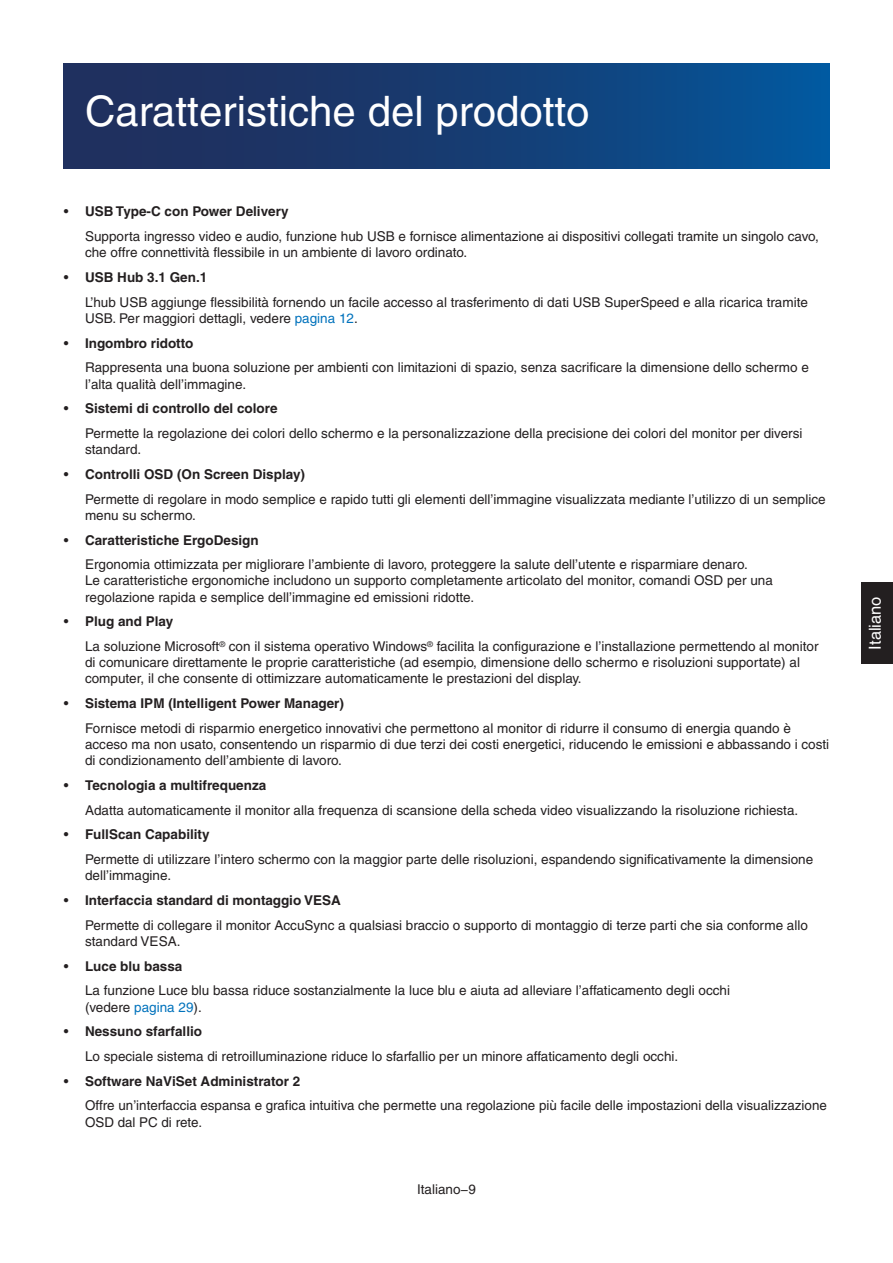
<style>
.page{position:relative;width:893px;height:1263px;background:#fff}
.page>*{position:absolute;margin:0;border:0;box-sizing:border-box;transform-origin:0 0}
.Preface_head{font:42px "Helvetica";color:#fff}
.t1{font:16.5px "Helvetica";color:#fff}
.Body_indent_level_1{font:13.5px/16.2px "Helvetica";color:#231f20}
.t2{font:700 13.5px "Helvetica";color:#231f20}
.s1{font-weight:400}
.s2{color:#0072bc}
</style>
<div class="page">
<div style="left:861px;top:582px;width:32px;height:82px;background:#231f20"></div>
<div style="left:64px;top:64px;width:765px;height:104px;background:linear-gradient(to right,#242954,#055497)"></div>
<p class="Preface_head" style="left:85px;top:87px;width:506px">Caratteristiche del prodotto</p>
<p class="t2" style="left:64px;top:203px;width:226px"><span class="s1">•</span> USB Type-C con Power Delivery</p>
<p class="Body_indent_level_1" style="left:85px;top:228px;width:735px">Supporta ingresso video e audio, funzione hub USB e fornisce alimentazione ai dispositivi collegati tramite un singolo cavo, che offre connettività flessibile in un ambiente di lavoro ordinato.</p>
<p class="t2" style="left:64px;top:269px;width:145px"><span class="s1">•</span> USB Hub 3.1 Gen.1</p>
<p class="Body_indent_level_1" style="left:85px;top:294px;width:724px">L’hub USB aggiunge flessibilità fornendo un facile accesso al trasferimento di dati USB SuperSpeed e alla ricarica tramite<br>USB. Per maggiori dettagli, vedere <span class="s2">pagina 12</span>.</p>
<p class="t2" style="left:64px;top:335px;width:131px"><span class="s1">•</span> Ingombro ridotto</p>
<p class="Body_indent_level_1" style="left:85px;top:359px;width:725px">Rappresenta una buona soluzione per ambienti con limitazioni di spazio, senza sacrificare la dimensione dello schermo e l’alta qualità dell’immagine.</p>
<p class="t2" style="left:64px;top:400px;width:215px"><span class="s1">•</span> Sistemi di controllo del colore</p>
<p class="Body_indent_level_1" style="left:85px;top:425px;width:719px">Permette la regolazione dei colori dello schermo e la personalizzazione della precisione dei colori del monitor per diversi standard.</p>
<p class="t2" style="left:64px;top:466px;width:243px"><span class="s1">•</span> Controlli OSD (On Screen Display)</p>
<p class="Body_indent_level_1" style="left:85px;top:491px;width:742px">Permette di regolare in modo semplice e rapido tutti gli elementi dell’immagine visualizzata mediante l’utilizzo di un semplice menu su schermo.</p>
<p class="t2" style="left:64px;top:531px;width:196px"><span class="s1">•</span> Caratteristiche ErgoDesign</p>
<p class="Body_indent_level_1" style="left:85px;top:556px;width:689px">Ergonomia ottimizzata per migliorare l’ambiente di lavoro, proteggere la salute dell’utente e risparmiare denaro.<br>Le caratteristiche ergonomiche includono un supporto completamente articolato del monitor, comandi OSD per una regolazione rapida e semplice dell’immagine ed emissioni ridotte.</p>
<p class="t2" style="left:64px;top:613px;width:111px"><span class="s1">•</span> Plug and Play</p>
<p class="Body_indent_level_1" style="left:85px;top:638px;width:735px">La soluzione Microsoft<sup>®</sup> con il sistema operativo Windows<sup>®</sup> facilita la configurazione e l’installazione permettendo al monitor di comunicare direttamente le proprie caratteristiche (ad esempio, dimensione dello schermo e risoluzioni supportate) al computer, il che consente di ottimizzare automaticamente le prestazioni del display.</p>
<p class="t2" style="left:64px;top:695px;width:282px"><span class="s1">•</span> Sistema IPM (Intelligent Power Manager)</p>
<p class="Body_indent_level_1" style="left:85px;top:720px;width:746px">Fornisce metodi di risparmio energetico innovativi che permettono al monitor di ridurre il consumo di energia quando è acceso ma non usato, consentendo un risparmio di due terzi dei costi energetici, riducendo le emissioni e abbassando i costi di condizionamento dell’ambiente di lavoro.</p>
<p class="t2" style="left:64px;top:777px;width:204px"><span class="s1">•</span> Tecnologia a multifrequenza</p>
<p class="Body_indent_level_1" style="left:85px;top:802px;width:715px">Adatta automaticamente il monitor alla frequenza di scansione della scheda video visualizzando la risoluzione richiesta.</p>
<p class="t2" style="left:64px;top:826px;width:147px"><span class="s1">•</span> FullScan Capability</p>
<p class="Body_indent_level_1" style="left:85px;top:851px;width:730px">Permette di utilizzare l’intero schermo con la maggior parte delle risoluzioni, espandendo significativamente la dimensione dell’immagine.</p>
<p class="t2" style="left:64px;top:892px;width:278px"><span class="s1">•</span> Interfaccia standard di montaggio VESA</p>
<p class="Body_indent_level_1" style="left:85px;top:917px;width:724px">Permette di collegare il monitor AccuSync a qualsiasi braccio o supporto di montaggio di terze parti che sia conforme allo standard VESA.</p>
<p class="t2" style="left:64px;top:958px;width:120px"><span class="s1">•</span> Luce blu bassa</p>
<p class="Body_indent_level_1" style="left:85px;top:982px;width:646px">La funzione Luce blu bassa riduce sostanzialmente la luce blu e aiuta ad alleviare l’affaticamento degli occhi (vedere <span class="s2">pagina 29</span>).</p>
<p class="t2" style="left:64px;top:1023px;width:140px"><span class="s1">•</span> Nessuno sfarfallio</p>
<p class="Body_indent_level_1" style="left:85px;top:1048px;width:595px">Lo speciale sistema di retroilluminazione riduce lo sfarfallio per un minore affaticamento degli occhi.</p>
<p class="t2" style="left:64px;top:1073px;width:238px"><span class="s1">•</span> Software NaViSet Administrator 2</p>
<p class="Body_indent_level_1" style="left:85px;top:1097px;width:743px">Offre un’interfaccia espansa e grafica intuitiva che permette una regolazione più facile delle impostazioni della visualizzazione<br>OSD dal PC di rete.</p>
<p class="Body_indent_level_1" style="left:417px;top:1181px;width:60px">Italiano−9</p>
<p class="t1" style="left:865px;top:650px;width:55px;rotate:-90deg">Italiano</p>
</div>
